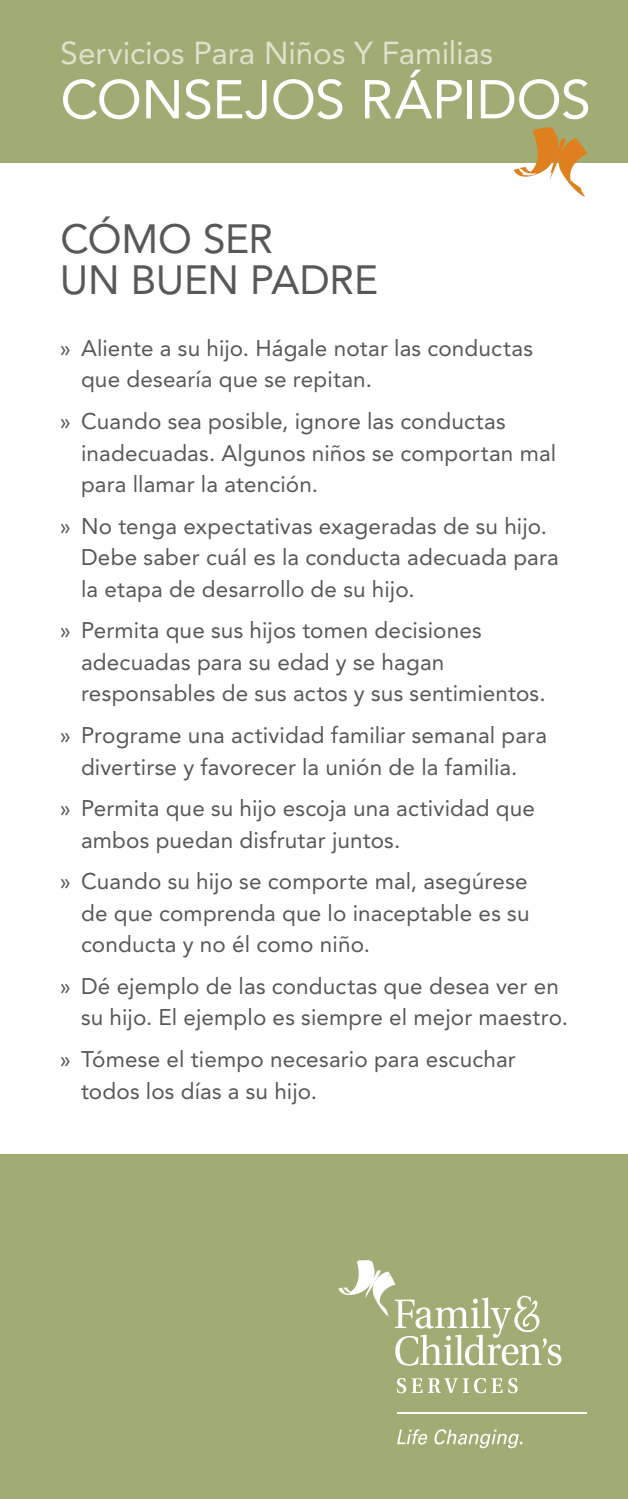
<style>
.page{position:relative;width:628px;height:1499px;background:#fff}
.page>*{position:absolute;margin:0;border:0;box-sizing:border-box;transform-origin:0 0}
.t1{font:54px "Avenir LT Std";letter-spacing:-.005em;color:#fff}
.t2{font:40.5px/40.5px "Avenir LT Std";letter-spacing:-.005em;color:#57585a}
.t3{font:31.5px "Avenir LT Std";color:#dee1cc}
.t4{font:22.5px/31.5px "Avenir LT Std";letter-spacing:.01em;color:#57585a}
</style>
<div class="page">
<div style="left:0;top:1154px;width:628px;height:344px;background:#a1ab74"></div>
<div style="left:0;top:0;width:628px;height:162px;background:#a1ab74"></div>
<svg style="left:397px;top:1429px;width:30px;height:15px"></svg>
<svg style="left:434px;top:1429px;width:88px;height:19px"></svg>
<svg style="left:397px;top:1378px;width:105px;height:15px"></svg>
<svg style="left:508px;top:1378px;width:10px;height:15px"></svg>
<hr style="left:397px;top:1412px;width:190px;height:1px;background:#fff">
<svg style="left:338px;top:1260px;width:223px;height:105px"></svg>
<svg style="left:514px;top:127px;width:73px;height:70px"></svg>
<p class="t3" style="left:61px;top:35px;width:434px">Servicios Para Niños Y Familias</p>
<p class="t1" style="left:60px;top:68px;width:532px">CONSEJOS RÁPIDOS</p>
<p class="t2" style="left:60px;top:219px;width:320px">CÓMO SER<br>UN BUEN PADRE</p>
<p class="t4" style="left:81px;top:332px;width:453px;text-indent:-21px">» Aliente a su hijo. Hágale notar las conductas que desearía que se repitan.</p>
<p class="t4" style="left:81px;top:405px;width:477px;text-indent:-21px">» Cuando sea posible, ignore las conductas inadecuadas. Algunos niños se comportan mal para llamar la atención.</p>
<p class="t4" style="left:81px;top:510px;width:479px;text-indent:-21px">» No tenga expectativas exageradas de su hijo.<br>Debe saber cuál es la conducta adecuada para la etapa de desarrollo de su hijo.</p>
<p class="t4" style="left:81px;top:615px;width:466px;text-indent:-21px">» Permita que sus hijos tomen decisiones adecuadas para su edad y se hagan responsables de sus actos y sus sentimientos.</p>
<p class="t4" style="left:60px;top:719px;width:488px;text-align:center">» Programe una actividad familiar semanal para divertirse y favorecer la unión de la familia.</p>
<p class="t4" style="left:81px;top:792px;width:455px;text-indent:-21px">» Permita que su hijo escoja una actividad que ambos puedan disfrutar juntos.</p>
<p class="t4" style="left:81px;top:866px;width:450px;text-align:justify;text-indent:-21px">» Cuando su hijo se comporte mal, asegúrese de que comprenda que lo inaceptable es su conducta y no él como niño.</p>
<p class="t4" style="left:81px;top:970px;width:488px;text-indent:-21px">» Dé ejemplo de las conductas que desea ver en su hijo. El ejemplo es siempre el mejor maestro.</p>
<p class="t4" style="left:81px;top:1043px;width:436px;text-indent:-21px">» Tómese el tiempo necesario para escuchar todos los días a su hijo.</p>
</div>
